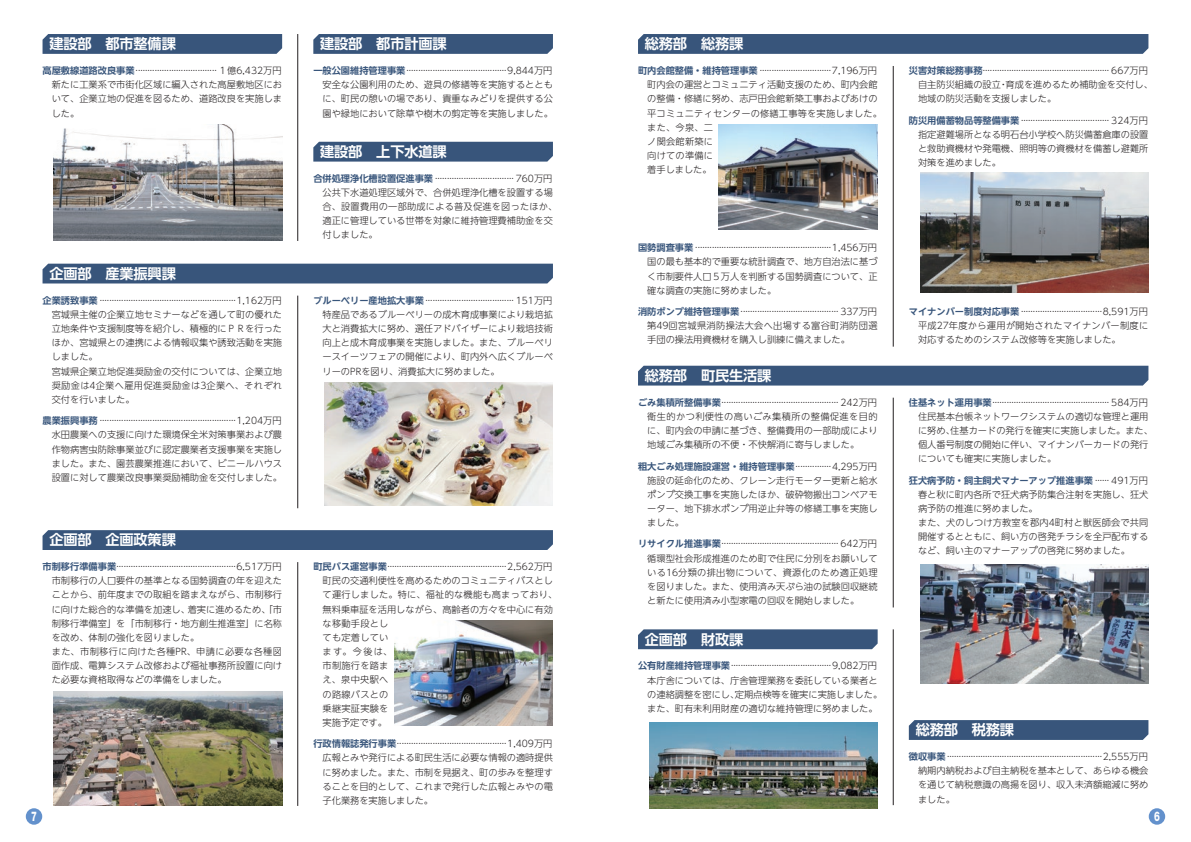
<style>
.page{position:relative;width:1191px;height:842px;background:#fff}
.page>*{position:absolute;margin:0;border:0;box-sizing:border-box;transform-origin:0 0}
.t1{font:700 14.2px "UD Shin Go NT Pro De";letter-spacing:-.01em;color:#fff}
.t2{font:800 13.3px "Helvetica Neue LT";color:#fff;scale:.7 1}
.t3{font:300 9.2px/14.2px "UD Shin Go NT Pro";color:#231f20;text-align:justify}
.t4{font:300 9.2px/14.2px "UD Shin Go NT Pro";letter-spacing:.025em;color:#231f20}
.t5{font:700 9.2px "UD Shin Go NT Pro De";color:#38557b}
.s1{font-family:"UD Shin Go NT Pro De";font-weight:700;color:#38557b}
.s2{font-family:"UD Shin Go NT Pro";font-weight:300;color:#231f20}
</style>
<div class="page">
<div style="left:26px;top:808px;width:16px;height:17px;background:#6391cc;border-radius:50%"></div>
<div style="left:1148px;top:808px;width:17px;height:17px;background:#6391cc;border-radius:50%"></div>
<hr style="left:297px;top:296px;width:1px;height:212px;background:#231f20">
<hr style="left:893px;top:398px;width:1px;height:209px;background:#231f20">
<hr style="left:297px;top:562px;width:1px;height:244px;background:#231f20">
<hr style="left:297px;top:34px;width:1px;height:207px;background:#231f20">
<hr style="left:893px;top:629px;width:1px;height:176px;background:#231f20">
<hr style="left:893px;top:66px;width:1px;height:281px;background:#231f20">
<div style="left:43px;top:264px;width:510px;height:19px;background:#38557b"></div>
<div style="left:638px;top:366px;width:510px;height:20px;background:#38557b"></div>
<div style="left:43px;top:530px;width:510px;height:20px;background:#38557b"></div>
<div style="left:43px;top:34px;width:239px;height:20px;background:#38557b"></div>
<div style="left:638px;top:629px;width:239px;height:20px;background:#38557b"></div>
<div style="left:313px;top:34px;width:240px;height:20px;background:#38557b"></div>
<div style="left:313px;top:142px;width:240px;height:20px;background:#38557b"></div>
<svg style="left:909px;top:720px;width:239px;height:20px;background:#3a577c"></svg>
<div style="left:638px;top:34px;width:510px;height:20px;background:#38557b"></div>
<img style="left:649px;top:723px;width:228px;height:86px">
<img style="left:54px;top:125px;width:228px;height:116px">
<img style="left:719px;top:125px;width:158px;height:105px">
<img style="left:920px;top:173px;width:228px;height:119px">
<img style="left:920px;top:564px;width:228px;height:119px">
<img style="left:394px;top:621px;width:159px;height:105px">
<img style="left:54px;top:692px;width:228px;height:113px">
<img style="left:325px;top:383px;width:228px;height:122px">
<h1 class="t1" style="left:49px;top:32px;width:128px">建設部　都市整備課</h1>
<p class="t3" style="left:52px;top:63px;width:232px;text-indent:-9px"><span class="s1">高屋敷線道路改良事業</span>···································１億6,432万円新たに工業系で市街化区域に編入された高屋敷地区において、企業立地の促進を図るため、道路改良を実施しました。</p>
<h1 class="t1" style="left:49px;top:262px;width:128px">企画部　産業振興課</h1>
<p class="t3" style="left:52px;top:293px;width:232px;text-align:left;text-indent:-9px"><span class="s1">企業誘致事業</span>··························································1,162万円宮城県主催の企業立地セミナーなどを通して町の優れた立地条件や支援制度等を紹介し、積極的にＰＲを行ったほか、宮城県との連携による情報収集や誘致活動を実施しました。<br>宮城県企業立地促進奨励金の交付については、企業立地奨励金は4企業へ雇用促進奨励金は3企業へ、それぞれ交付を行いました。</p>
<p class="t3" style="left:52px;top:413px;width:232px;text-indent:-9px"><span class="s1">農業振興事務</span>··························································1,204万円水田農業への支援に向けた環境保全米対策事業および農作物病害虫防除事業並びに認定農業者支援事業を実施しました。また、園芸農業推進において、ビニールハウス設置に対して農業改良事業奨励補助金を交付しました。</p>
<h1 class="t1" style="left:49px;top:528px;width:128px">企画部　企画政策課</h1>
<p class="t3" style="left:43px;top:559px;width:241px;text-align:right"><span class="s1">市制移行準備事業</span>···················································6,517万円市制移行の人口要件の基準となる国勢調査の年を迎えたことから、前年度までの取組を踏まえながら、市制移行着実に進めるため、「市</p>
<p class="t3" style="left:52px;top:602px;width:232px;text-align:left">に向けた総合的な準備を加速し、<br>制移行準備室」を「市制移行・地方創生推進室」に名称を改め、体制の強化を図りました。<br>また、市制移行に向けた各種PR、申請に必要な各種図面作成、電算システム改修および福祉事務所設置に向けた必要な資格取得などの準備をしました。</p>
<h2 class="t2" style="left:31px;top:808px;width:10px">7</h2>
<h1 class="t1" style="left:320px;top:32px;width:128px">建設部　都市計画課</h1>
<p class="t3" style="left:322px;top:63px;width:232px;text-indent:-9px"><span class="s1">一般公園維持管理事業</span>···········································9,844万円安全な公園利用のため、遊具の修繕等を実施するとともに、町民の憩いの場であり、貴重なみどりを提供する公園や緑地において除草や樹木の剪定等を実施しました。</p>
<h1 class="t1" style="left:320px;top:140px;width:128px">建設部　上下水道課</h1>
<p class="t3" style="left:322px;top:171px;width:236px;text-align:left;text-indent:-9px"><span class="s1">合併処理浄化槽設置促進事業</span>·································· 760万円公共下水道処理区域外で、合併処理浄化槽を設置する場合、設置費用の一部助成による普及促進を図ったほか、適正に管理している世帯を対象に維持管理費補助金を交付しました。</p>
<p class="t3" style="left:322px;top:293px;width:232px;text-indent:-9px"><span class="s1">ブルーベリー産地拡大事業</span>······································ 151万円特産品であるブルーベリーの成木育成事業により栽培拡大と消費拡大に努め、選任アドバイザーにより栽培技術向上と成木育成事業を実施しました。また、ブルーベリースイーツフェアの開催により、町内外へ広くブルーベリーのPRを図り、消費拡大に努めました。</p>
<p class="t4" style="left:322px;top:559px;width:236px;text-indent:-9px"><span class="s1">町民バス運営事業</span>···················································2,562万円町民の交通利便性を高めるためのコミュニティバスとして運行しました。特に、福祉的な機能も高まっており、無料乗車証を活用しながら、高齢者の方々を中心に有効な移動手段とし<br>ても定着してい<br>ます。今後は、<br>市制施行を踏ま<br>え、泉中央駅へ<br>の路線バスとの<br>乗継実証実験を<br>実施予定です。</p>
<p class="t3" style="left:322px;top:736px;width:232px;text-indent:-9px"><span class="s1">行政情報誌発行事業</span>···············································1,409万円広報とみや発行による町民生活に必要な情報の適時提供に努めました。また、市制を見据え、町の歩みを整理することを目的として、これまで発行した広報とみやの電子化業務を実施しました。</p>
<h1 class="t1" style="left:645px;top:32px;width:100px">総務部　総務課</h1>
<p class="t3" style="left:647px;top:63px;width:236px;text-align:left;text-indent:-9px"><span class="s1">町内会館整備・維持管理事業</span>·······························7,196万円町内会の運営とコミュニティ活動支援のため、町内会館の整備・修繕に努め、志戸田会館新築工事およびあけの平コミュニティセンターの修繕工事等を実施しました。また、今泉、二<br>ノ関会館新築に<br>向けての準備に<br>着手しました。</p>
<p class="t3" style="left:647px;top:240px;width:232px;text-indent:-9px"><span class="s1">国勢調査事業</span>··························································1,456万円国の最も基本的で重要な統計調査で、地方自治法に基づく市制要件人口５万人を判断する国勢調査について、正確な調査の実施に努めました。</p>
<p class="t3" style="left:647px;top:304px;width:232px;text-indent:-9px"><span class="s1">消防ポンプ維持管理事業</span>·········································· 337万円第49回宮城県消防操法大会へ出場する富谷町消防団選手団の操法用資機材を購入し訓練に備えました。</p>
<h1 class="t1" style="left:645px;top:364px;width:128px">総務部　町民生活課</h1>
<p class="t3" style="left:647px;top:395px;width:232px;text-indent:-9px"><span class="s1">ごみ集積所整備事業</span>·················································· 242万円衛生的かつ利便性の高いごみ集積所の整備促進を目的に、町内会の申請に基づき、整備費用の一部助成により地域ごみ集積所の不便・不快解消に寄与しました。</p>
<p class="t3" style="left:647px;top:459px;width:232px;text-indent:-9px"><span class="s1">粗大ごみ処理施設運営・維持管理事業</span>················4,295万円施設の延命化のため、クレーン走行モーター更新と給水ポンプ交換工事を実施したほか、破砕物搬出コンベアモーター、地下排水ポンプ用逆止弁等の修繕工事を実施しました。</p>
<p class="t3" style="left:647px;top:536px;width:232px;text-indent:-9px"><span class="s1">リサイクル推進事業</span>·················································· 642万円循環型社会形成推進のため町で住民に分別をお願いしている16分類の排出物について、資源化のため適正処理を図りました。また、使用済み天ぷら油の試験回収継続と新たに使用済み小型家電の回収を開始しました。</p>
<h1 class="t1" style="left:645px;top:628px;width:100px">企画部　財政課</h1>
<p class="t3" style="left:638px;top:658px;width:241px"><span class="s1">公有財産維持管理事業</span>···········································9,082万円</p>
<p class="t3" style="left:647px;top:673px;width:232px">本庁舎については、庁舎管理業務を委託している業者と</p>
<p class="t3" style="left:735px;top:687px;width:149px">定期点検等を確実に実施しました。</p>
<p class="t3" style="left:647px;top:687px;width:232px">の連絡調整を密にし、<br>また、町有未利用財産の適切な維持管理に努めました。</p>
<p class="t3" style="left:1005px;top:63px;width:149px;text-indent:-97px"><span class="s1">災害対策総務事務</span>······················································ 667万円育成を進めるため補助金を交付し、</p>
<p class="t3" style="left:918px;top:77px;width:140px">自主防災組織の設立<br>地域の防災活動を支援しました。</p>
<p class="t3" style="left:918px;top:113px;width:232px;text-indent:-9px"><span class="s1">防災用備蓄物品等整備事業</span>······································ 324万円指定避難場所となる明石台小学校へ防災備蓄倉庫の設置と救助資機材や発電機、照明等の資機材を備蓄し避難所対策を進めました。</p>
<p class="t3" style="left:998px;top:77px;width:11px">・</p>
<p class="t3" style="left:918px;top:304px;width:232px;text-indent:-9px"><span class="s1">マイナンバー制度対応事業</span>···································8,591万円平成27年度から運用が開始されたマイナンバー制度に対応するためのシステム改修等を実施しました。</p>
<p class="t3" style="left:909px;top:395px;width:241px"><span class="s1">住基ネット運用事業</span>·················································· 584万円</p>
<p class="t3" style="left:918px;top:409px;width:232px">住民基本台帳ネットワークシステムの適切な管理と運用</p>
<p class="t3" style="left:950px;top:423px;width:204px">住基カードの発行を確実に実施しました。また、</p>
<p class="t3" style="left:918px;top:423px;width:232px;text-align:left">に努め、<br>個人番号制度の開始に伴い、マイナンバーカードの発行についても確実に実施しました。</p>
<p class="t5" style="left:909px;top:473px;width:241px">狂犬病予防・飼主飼犬マナーアップ推進事業<span class="s2">······· 491万円</span></p>
<p class="t3" style="left:918px;top:487px;width:232px;text-align:left">春と秋に町内各所で狂犬病予防集合注射を実施し、狂犬病予防の推進に努めました。<br>また、犬のしつけ方教室を郡内4町村と獣医師会で共同開催するとともに、飼い方の啓発チラシを全戸配布するなど、飼い主のマナーアップの啓発に努めました。</p>
<h1 class="t1" style="left:915px;top:718px;width:100px">総務部　税務課</h1>
<p class="t3" style="left:918px;top:749px;width:232px;text-indent:-9px"><span class="s1">徴収事業</span>··································································2,555万円納期内納税および自主納税を基本として、あらゆる機会を通じて納税意識の高揚を図り、収入未済額縮減に努めました。</p>
<h2 class="t2" style="left:1154px;top:808px;width:10px">6</h2>
</div>
